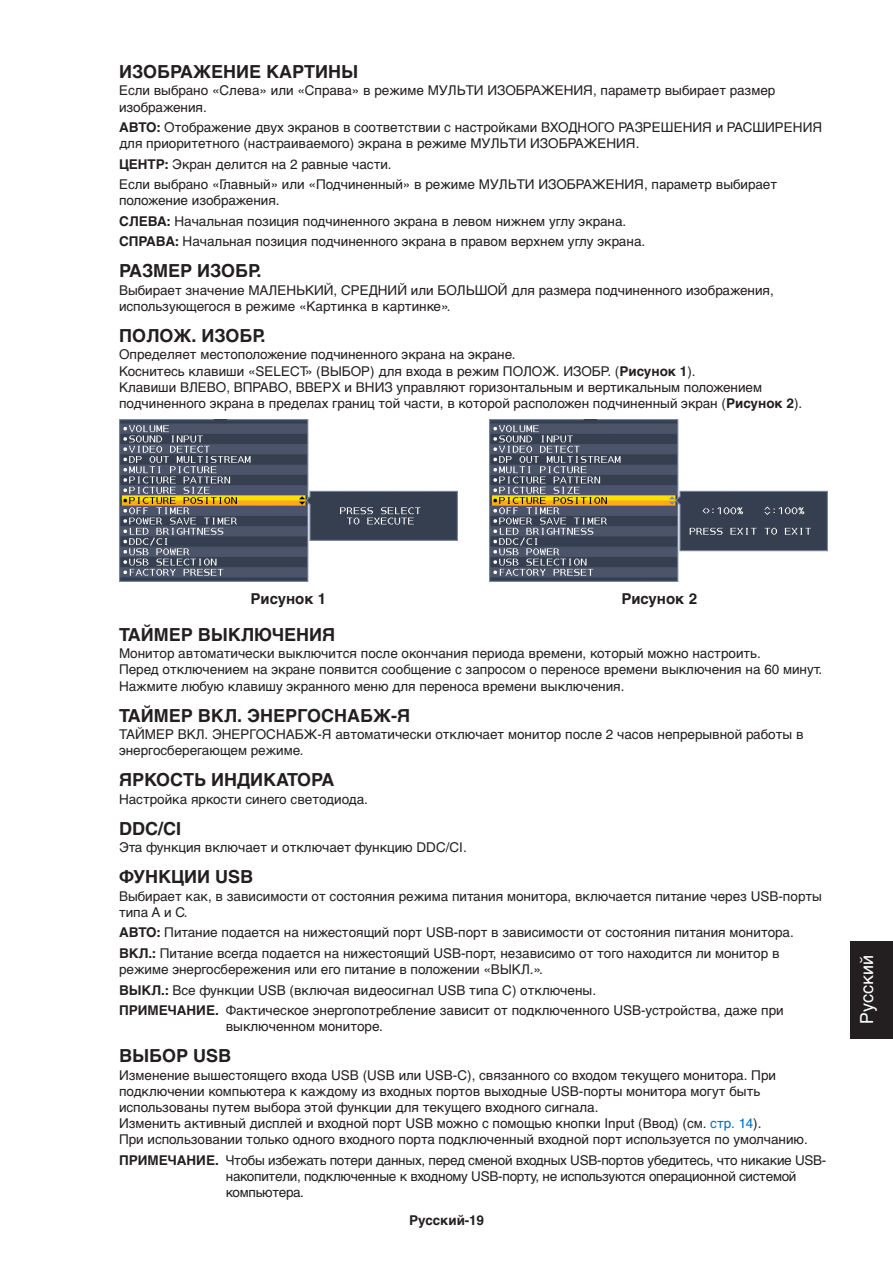
<style>
.page{position:relative;width:893px;height:1263px;background:#fff}
.page>*{position:absolute;margin:0;border:0;box-sizing:border-box;transform-origin:0 0}
.t1{font:700 18px "Helvetica Cyr";color:#231f20}
.t2{font:18px "Helvetica Cyr Upright";color:#fff}
.t3{font:700 15px "Helvetica Cyr";color:#231f20}
.t4{font:13.5px/16.2px "Helvetica Cyr Upright";color:#231f20}
.t5{font:13.5px/16.2px "Helvetica Cyr Upright";letter-spacing:-.02em;color:#231f20}
.t6{font:700 13.5px "Helvetica Cyr";color:#231f20}
.s1{font-family:"Helvetica Cyr";font-weight:700}
.s2{color:#0072bc}
</style>
<div class="page">
<div style="left:850px;top:941px;width:43px;height:97px;background:#231f20"></div>
<img style="left:119px;top:419px;width:339px;height:162px">
<img style="left:490px;top:420px;width:338px;height:161px">
<h1 class="t1" style="left:119px;top:61px;width:241px">ИЗОБРАЖЕНИЕ КАРТИНЫ</h1>
<p class="t4" style="left:119px;top:83px;width:658px">Если выбрано «Слева» или «Справа» в режиме МУЛЬТИ ИЗОБРАЖЕНИЯ, параметр выбирает размер изображения.</p>
<p class="t4" style="left:119px;top:119px;width:705px"><span class="s1">АВТО:</span> Отображение двух экранов в соответствии с настройками ВХОДНОГО РАЗРЕШЕНИЯ и РАСШИРЕНИЯ для приоритетного (настраиваемого) экрана в режиме МУЛЬТИ ИЗОБРАЖЕНИЯ.</p>
<p class="t4" style="left:119px;top:154px;width:660px;line-height:20.4px"><span class="s1">ЦЕНТР:</span> Экран делится на 2 равные части.<br>Если выбрано «Главный» или «Подчиненный» в режиме МУЛЬТИ ИЗОБРАЖЕНИЯ, параметр выбирает</p>
<p class="t4" style="left:119px;top:191px;width:528px;line-height:20.4px">положение изображения.<br><span class="s1">СЛЕВА:</span> Начальная позиция подчиненного экрана в левом нижнем углу экрана.<br><span class="s1">СПРАВА:</span> Начальная позиция подчиненного экрана в правом верхнем углу экрана.</p>
<h1 class="t1" style="left:119px;top:261px;width:144px">РАЗМЕР ИЗОБР.</h1>
<p class="t4" style="left:119px;top:282px;width:656px">Выбирает значение МАЛЕНЬКИЙ, СРЕДНИЙ или БОЛЬШОЙ для размера подчиненного изображения, использующегося в режиме «Картинка в картинке».</p>
<h1 class="t1" style="left:119px;top:325px;width:148px">ПОЛОЖ. ИЗОБР.</h1>
<p class="t4" style="left:119px;top:347px;width:685px">Определяет местоположение подчиненного экрана на экране.<br>Коснитесь клавиши «SELECT» (ВЫБОР) для входа в режим ПОЛОЖ. ИЗОБР. (<span class="s1">Рисунок 1</span>).<br>Клавиши ВЛЕВО, ВПРАВО, ВВЕРХ и ВНИЗ управляют горизонтальным и вертикальным положением подчиненного экрана в пределах границ той части, в которой расположен подчиненный экран (<span class="s1">Рисунок 2</span>).</p>
<p class="t3" style="left:251px;top:590px;width:77px">Рисунок 1</p>
<p class="t3" style="left:621px;top:590px;width:77px">Рисунок 2</p>
<h1 class="t1" style="left:119px;top:624px;width:218px">ТАЙМЕР ВЫКЛЮЧЕНИЯ</h1>
<p class="t4" style="left:119px;top:645px;width:705px">Монитор автоматически выключится после окончания периода времени, который можно настроить.<br>Перед отключением на экране появится сообщение с запросом о переносе времени выключения на 60 минут.<br>Нажмите любую клавишу экранного меню для переноса времени выключения.</p>
<h1 class="t1" style="left:119px;top:705px;width:292px">ТАЙМЕР ВКЛ. ЭНЕРГОСНАБЖ-Я</h1>
<p class="t4" style="left:119px;top:726px;width:686px">ТАЙМЕР ВКЛ. ЭНЕРГОСНАБЖ-Я автоматически отключает монитор после 2 часов непрерывной работы в энергосберегающем режиме.</p>
<h1 class="t1" style="left:119px;top:770px;width:217px">ЯРКОСТЬ ИНДИКАТОРА</h1>
<p class="t4" style="left:119px;top:791px;width:250px">Настройка яркости синего светодиода.</p>
<h1 class="t1" style="left:119px;top:818px;width:63px">DDC/CI</h1>
<p class="t4" style="left:119px;top:839px;width:349px">Эта функция включает и отключает функцию DDC/CI.</p>
<h1 class="t1" style="left:119px;top:866px;width:136px">ФУНКЦИИ USB</h1>
<p class="t4" style="left:119px;top:888px;width:704px">Выбирает как, в зависимости от состояния режима питания монитора, включается питание через USB-порты типа A и C.</p>
<p class="t4" style="left:119px;top:922px;width:676px;line-height:20.4px"><span class="s1">АВТО:</span> Питание подается на нижестоящий порт USB-порт в зависимости от состояния питания монитора.<br><span class="s1">ВКЛ.:</span> Питание всегда подается на нижестоящий USB-порт, независимо от того находится ли монитор в</p>
<p class="t4" style="left:119px;top:959px;width:666px;line-height:20.5px">режиме энергосбережения или его питание в положении «ВЫКЛ.».<br><span class="s1">ВЫКЛ.:</span> Все функции USB (включая видеосигнал USB типа C) отключены.<br><span class="s1">ПРИМЕЧАНИЕ.</span> Фактическое энергопотребление зависит от подключенного USB-устройства, даже при</p>
<p class="t4" style="left:226px;top:1018px;width:159px">выключенном мониторе.</p>
<h1 class="t1" style="left:119px;top:1045px;width:113px">ВЫБОР USB</h1>
<p class="t4" style="left:119px;top:1067px;width:690px">Изменение вышестоящего входа USB (USB или USB-C), связанного со входом текущего монитора. При подключении компьютера к каждому из входных портов выходные USB-порты монитора могут быть использованы путем выбора этой функции для текущего входного сигнала.<br>Изменить активный дисплей и входной порт USB можно с помощью кнопки Input (Ввод) (см. <span class="s2">стр. 14</span>).<br>При использовании только одного входного порта подключенный входной порт используется по умолчанию.</p>
<p class="t5" style="left:226px;top:1152px;width:602px;text-indent:-107px"><span class="s1">ПРИМЕЧАНИЕ.</span> Чтобы избежать потери данных, перед сменой входных USB-портов убедитесь, что никакие USB&shy;накопители, подключенные к входному USB-порту, не используются операционной системой компьютера.</p>
<p class="t6" style="left:409px;top:1212px;width:76px">Русский-19</p>
<h1 class="t2" style="left:857px;top:1024px;width:70px;rotate:-90deg">Русский</h1>
</div>
